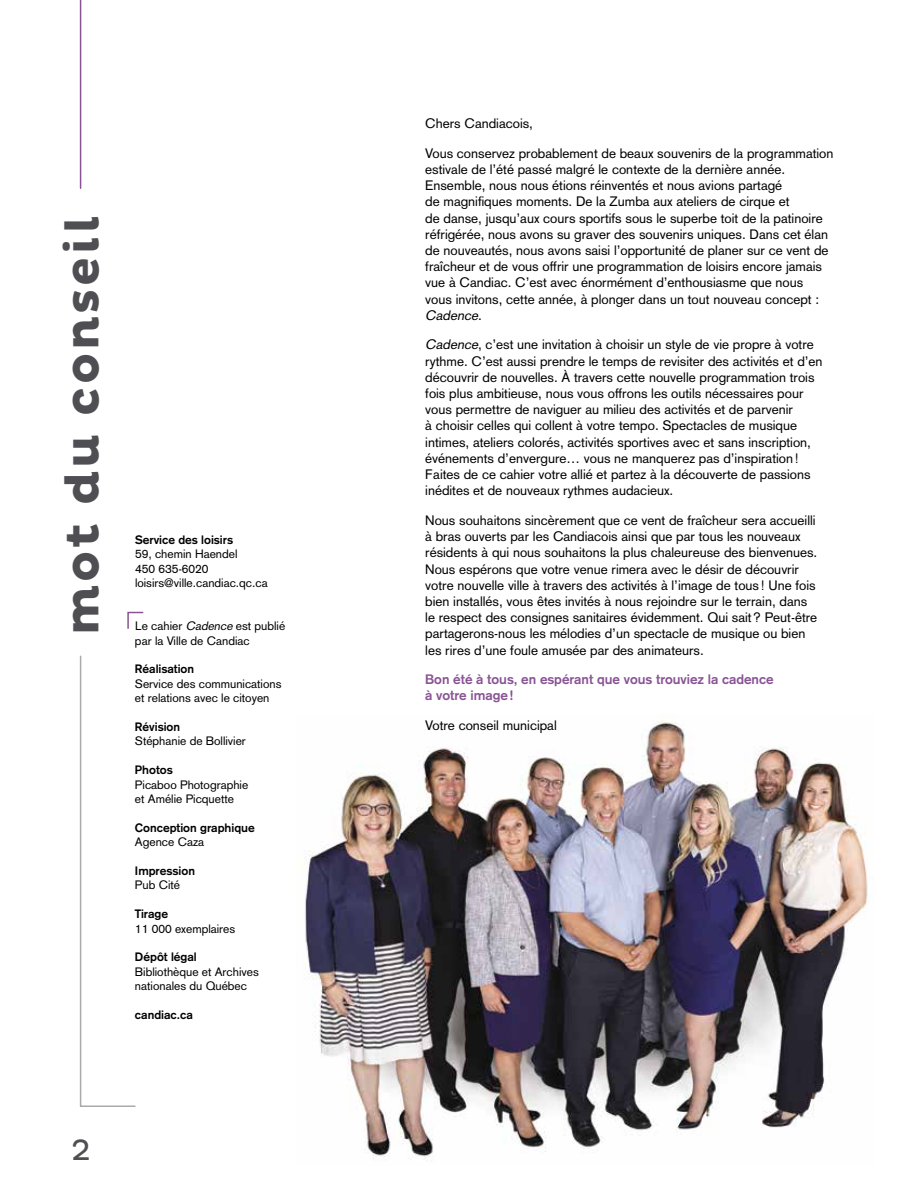
<style>
.page{position:relative;width:918px;height:1188px;background:#fff}
.page>*{position:absolute;margin:0;border:0;box-sizing:border-box;transform-origin:0 0}
.t1{font:700 48px "Pluto";letter-spacing:.06em;color:#4f4e52}
.t2{font:30px "Pluto";color:#4f4e52}
.t3{font:13.5px/16.2px "Akzidenz Grotesk";color:#000}
.t4{font:700 13.5px/16.2px "Akzidenz Grotesk";color:#895394}
.t5{font:12px/14.4px "Akzidenz Grotesk";color:#000}
.t6{font:700 12px "Akzidenz Grotesk";color:#000}
.s1{font-style:italic}
</style>
<div class="page">
<img style="left:300px;top:721px;width:568px;height:437px">
<svg style="left:79px;top:655px;width:57px;height:452px"></svg>
<hr style="left:80px;top:0;width:1px;height:188px;background:#895394">
<svg style="left:127px;top:611px;width:17px;height:18px"></svg>
<h1 class="t1" style="left:55px;top:635px;width:420px;rotate:-90deg">mot du conseil</h1>
<p class="t6" style="left:135px;top:533px;width:100px">Service des loisirs</p>
<p class="t5" style="left:135px;top:547px;width:134px">59, chemin Haendel<br>450 635-6020 loisirs@ville.candiac.qc.ca</p>
<p class="t5" style="left:135px;top:619px;width:152px">Le cahier <span class="s1">Cadence</span> est publié par la Ville de Candiac</p>
<p class="t6" style="left:135px;top:662px;width:61px">Réalisation</p>
<p class="t5" style="left:135px;top:676px;width:148px">Service des communications et relations avec le citoyen</p>
<p class="t6" style="left:135px;top:720px;width:47px">Révision</p>
<p class="t5" style="left:135px;top:734px;width:112px">Stéphanie de Bollivier</p>
<p class="t6" style="left:135px;top:763px;width:39px">Photos</p>
<p class="t5" style="left:135px;top:777px;width:115px">Picaboo Photographie et Amélie Picquette</p>
<p class="t6" style="left:135px;top:821px;width:121px">Conception graphique</p>
<p class="t5" style="left:135px;top:835px;width:71px">Agence Caza</p>
<p class="t6" style="left:135px;top:864px;width:62px">Impression</p>
<p class="t5" style="left:135px;top:878px;width:47px">Pub Cité</p>
<p class="t6" style="left:135px;top:907px;width:35px">Tirage</p>
<p class="t5" style="left:135px;top:921px;width:102px">11 000 exemplaires</p>
<p class="t6" style="left:135px;top:950px;width:63px">Dépôt légal</p>
<p class="t5" style="left:135px;top:964px;width:125px">Bibliothèque et Archives nationales du Québec</p>
<p class="t6" style="left:135px;top:1008px;width:59px">candiac.ca</p>
<h2 class="t2" style="left:71px;top:1133px;width:21px">2</h2>
<p class="t3" style="left:425px;top:108px;width:410px;line-height:29.7px">Chers Candiacois,<br>Vous conservez probablement de beaux souvenirs de la programmation</p>
<p class="t3" style="left:425px;top:161px;width:405px">estivale de l’été passé malgré le contexte de la dernière année.<br>Ensemble, nous nous étions réinventés et nous avions partagé<br>de magnifiques moments. De la Zumba aux ateliers de cirque et<br>de danse, jusqu’aux cours sportifs sous le superbe toit de la patinoire réfrigérée, nous avons su graver des souvenirs uniques. Dans cet élan de nouveautés, nous avons saisi l’opportunité de planer sur ce vent de fraîcheur et de vous offrir une programmation de loisirs encore jamais vue à Candiac. C’est avec énormément d’enthousiasme que nous vous invitons, cette année, à plonger dans un tout nouveau concept :<br><span class="s1">Cadence</span>.</p>
<p class="t3" style="left:425px;top:337px;width:399px"><span class="s1">Cadence</span>, c’est une invitation à choisir un style de vie propre à votre rythme. C’est aussi prendre le temps de revisiter des activités et d’en découvrir de nouvelles. À travers cette nouvelle programmation trois fois plus ambitieuse, nous vous offrons les outils nécessaires pour vous permettre de naviguer au milieu des activités et de parvenir<br>à choisir celles qui collent à votre tempo. Spectacles de musique intimes, ateliers colorés, activités sportives avec et sans inscription, événements d’envergure… vous ne manquerez pas d’inspiration!<br>Faites de ce cahier votre allié et partez à la découverte de passions inédites et de nouveaux rythmes audacieux.</p>
<p class="t3" style="left:425px;top:512px;width:394px">Nous souhaitons sincèrement que ce vent de fraîcheur sera accueilli à bras ouverts par les Candiacois ainsi que par tous les nouveaux résidents à qui nous souhaitons la plus chaleureuse des bienvenues.<br>Nous espérons que votre venue rimera avec le désir de découvrir votre nouvelle ville à travers des activités à l’image de tous ! Une fois bien installés, vous êtes invités à nous rejoindre sur le terrain, dans le respect des consignes sanitaires évidemment. Qui sait? Peut-être partagerons-nous les mélodies d’un spectacle de musique ou bien les rires d’une foule amusée par des animateurs.</p>
<p class="t4" style="left:425px;top:671px;width:350px">Bon été à tous, en espérant que vous trouviez la cadence à votre image!</p>
<p class="t3" style="left:425px;top:717px;width:133px">Votre conseil municipal</p>
</div>
